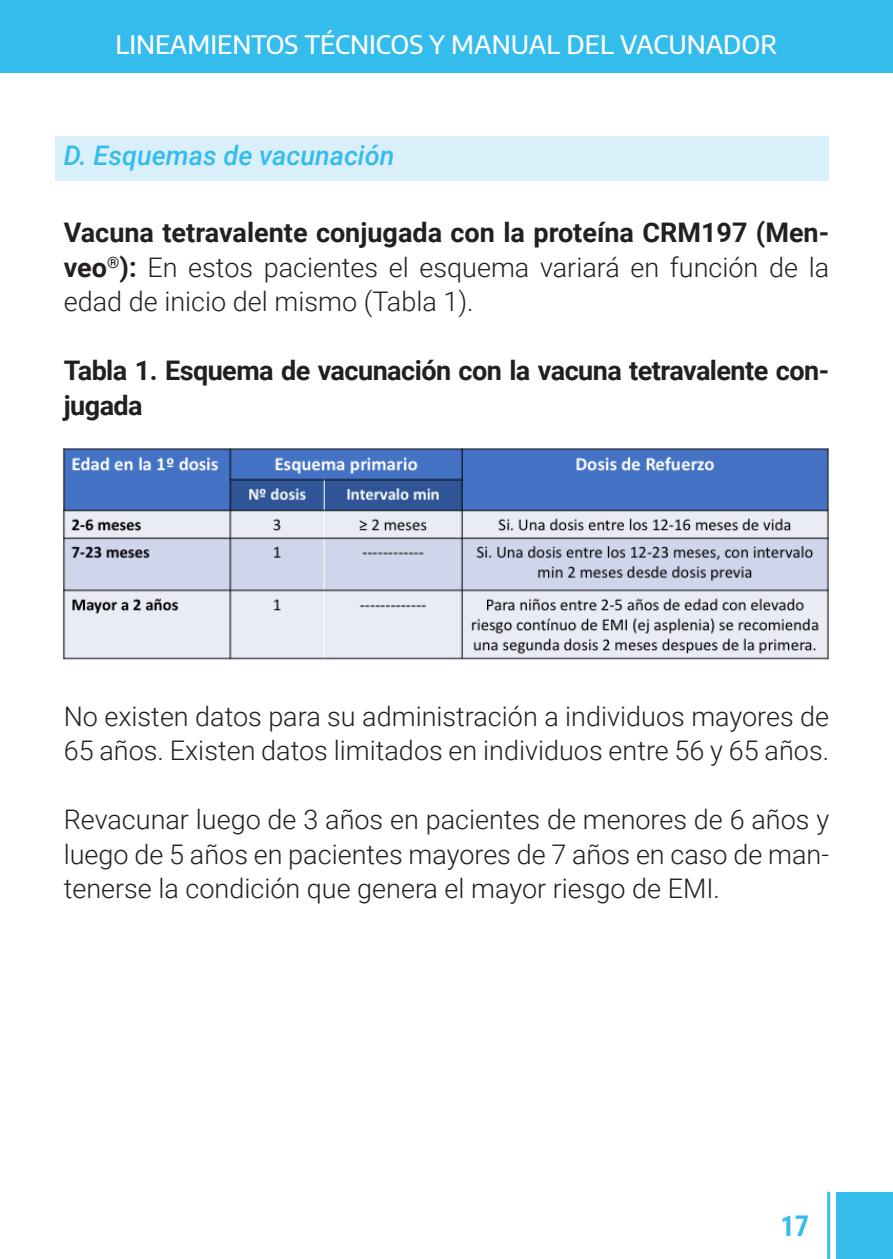
<style>
.page{position:relative;width:893px;height:1259px;background:#fff}
.page>*{position:absolute;margin:0;border:0;box-sizing:border-box;transform-origin:0 0}
.t1{font:700 28.5px "Roboto Condensed";color:#34bced}
.t2{font:300 27px/34.5px "Roboto";color:#231f20;text-align:justify}
.t3{font:700 27px/34.5px "Roboto";letter-spacing:-.02em;color:#231f20}
.titulos_sombreados{font:italic 500 27px "Roboto";color:#34bced}
.t4{font:500 25.5px "Encode Sans";color:#fff}
.s1{font-weight:700}
</style>
<div class="page">
<div style="left:0;top:0;width:893px;height:72px;background:#34bced"></div>
<div style="left:836px;top:1191px;width:57px;height:68px;background:#34bced"></div>
<hr style="left:827px;top:1191px;width:3px;height:68px;background:#34bced">
<div style="left:55px;top:136px;width:774px;height:44px;background:#d9effa"></div>
<img style="left:64px;top:448px;width:765px;height:212px">
<p class="t4" style="left:116px;top:26px;width:663px">LINEAMIENTOS TÉCNICOS Y MANUAL DEL VACUNADOR</p>
<p class="titulos_sombreados" style="left:64px;top:136px;width:332px">D. Esquemas de vacunación</p>
<p class="t2" style="left:64px;top:214px;width:767px"><span class="s1">Vacuna tetravalente conjugada con la proteína CRM197 (Men&shy;veo</span><sup>®</sup><span class="s1">):</span> En estos pacientes el esquema variará en función de la edad de inicio del mismo (Tabla 1).</p>
<p class="t3" style="left:64px;top:352px;width:767px">Tabla 1. Esquema de vacunación con la vacuna tetravalente con&shy;jugada</p>
<p class="t2" style="left:64px;top:697px;width:767px">No existen datos para su administración a individuos mayores de<br>65 años. Existen datos limitados en individuos entre 56 y 65 años.</p>
<p class="t2" style="left:64px;top:801px;width:767px">Revacunar luego de 3 años en pacientes de menores de 6 años y luego de 5 años en pacientes mayores de 7 años en caso de man&shy;tenerse la condición que genera el mayor riesgo de EMI.</p>
<p class="t1" style="left:780px;top:1206px;width:30px">17</p>
</div>
